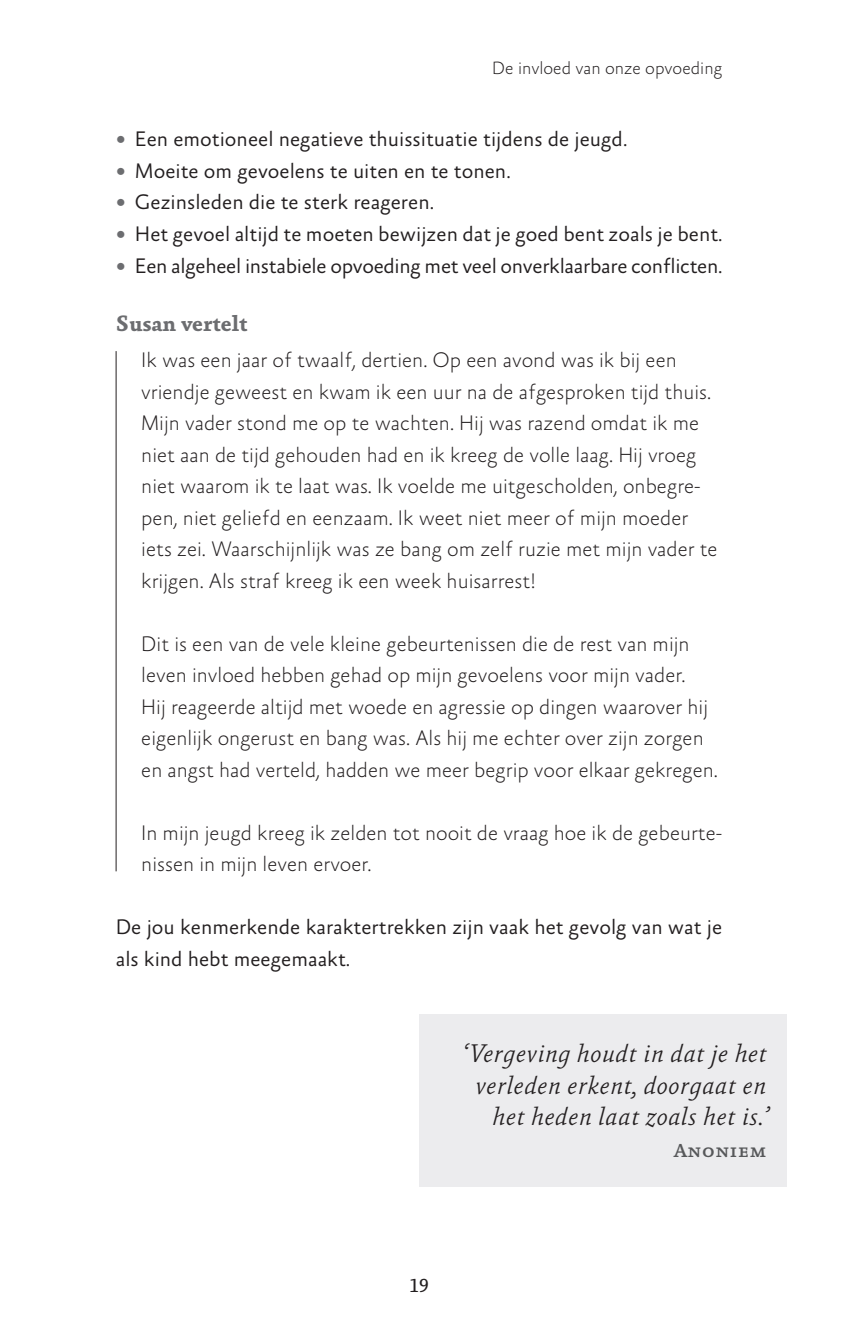
<style>
.page{position:relative;width:861px;height:1338px;background:#fff}
.page>*{position:absolute;margin:0;border:0;box-sizing:border-box;transform-origin:0 0}
.t1{font:italic 300 25.88px/31.5px "Absara TF";color:#231f20;text-align:right}
.t2{font:700 22.5px "Absara TF";color:#6c6d70}
.t3{font:100 21.38px/31.5px "Absara Sans";color:#231f20}
.t4{font:300 21.38px/31.5px "Absara Sans";color:#231f20}
.t5{font:19.12px "Absara TF Medium SC";color:#57585a}
.t6{font:19.12px "Absara TF";color:#231f20}
.t7{font:100 18px "Absara Sans";color:#231f20}
.s1{font-size:29.25px;color:#6c6d70}
</style>
<div class="page">
<hr style="left:116px;top:351px;width:1px;height:520px;background:#231f20">
<div style="left:419px;top:1014px;width:366px;height:172px;background:#ececee"></div>
<p class="t7" style="left:492px;top:59px;width:231px">De invloed van onze opvoeding</p>
<p class="t4" style="left:116px;top:125px;width:512px"><span class="s1">•</span> Een emotioneel negatieve thuissituatie tijdens de jeugd.</p>
<p class="t4" style="left:116px;top:156px;width:396px"><span class="s1">•</span> Moeite om gevoelens te uiten en te tonen.</p>
<p class="t4" style="left:116px;top:188px;width:319px"><span class="s1">•</span> Gezinsleden die te sterk reageren.</p>
<p class="t4" style="left:116px;top:219px;width:607px"><span class="s1">•</span> Het gevoel altijd te moeten bewijzen dat je goed bent zoals je bent.</p>
<p class="t4" style="left:116px;top:251px;width:607px"><span class="s1">•</span> Een algeheel instabiele opvoeding met veel onverklaarbare conflicten.</p>
<p class="t2" style="left:116px;top:310px;width:133px">Susan vertelt</p>
<p class="t3" style="left:141px;top:345px;width:577px">Ik was een jaar of twaalf, dertien. Op een avond was ik bij een vriendje geweest en kwam ik een uur na de afgesproken tijd thuis.<br>Mijn vader stond me op te wachten. Hij was razend omdat ik me niet aan de tijd gehouden had en ik kreeg de volle laag. Hij vroeg niet waarom ik te laat was. Ik voelde me uitgescholden, onbegre&shy;pen, niet geliefd en eenzaam. Ik weet niet meer of mijn moeder iets zei. Waarschijnlijk was ze bang om zelf ruzie met mijn vader te krijgen. Als straf kreeg ik een week huisarrest!</p>
<p class="t3" style="left:141px;top:629px;width:578px">Dit is een van de vele kleine gebeurtenissen die de rest van mijn leven invloed hebben gehad op mijn gevoelens voor mijn vader.<br>Hij reageerde altijd met woede en agressie op dingen waarover hij eigenlijk ongerust en bang was. Als hij me echter over zijn zorgen en angst had verteld, hadden we meer begrip voor elkaar gekregen.</p>
<p class="t3" style="left:141px;top:818px;width:580px">In mijn jeugd kreeg ik zelden tot nooit de vraag hoe ik de gebeurte&shy;nissen in mijn leven ervoer.</p>
<p class="t4" style="left:116px;top:912px;width:607px">De jou kenmerkende karaktertrekken zijn vaak het gevolg van wat je als kind hebt meegemaakt.</p>
<p class="t1" style="left:463px;top:1038px;width:307px">‘Vergeving houdt in dat je het verleden erkent, doorgaat en het heden laat zoals het is.’</p>
<p class="t5" style="left:673px;top:1140px;width:94px">Anoniem</p>
<p class="t6" style="left:409px;top:1274px;width:21px">19</p>
</div>
